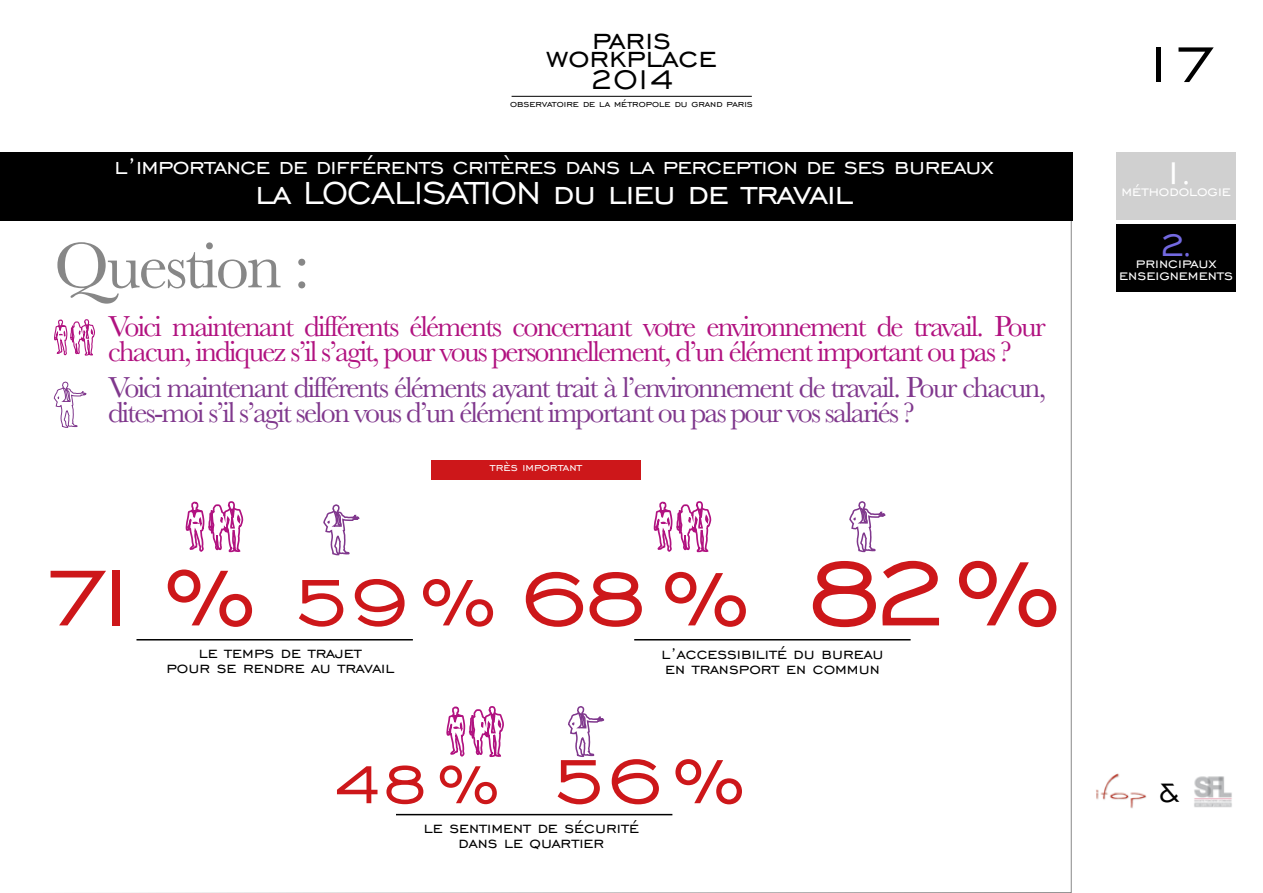
<style>
.page{position:relative;width:1263px;height:893px;background:#fff}
.page>*{position:absolute;margin:0;border:0;box-sizing:border-box;transform-origin:0 0}
.t1{font:123px "Engravers Gothic BT";color:#cd171a}
.t2{font:106.5px "Engravers Gothic BT";color:#cd171a}
.t3{font:102px "Engravers Gothic BT";color:#cd171a}
.t4{font:88.5px "Engravers Gothic BT";color:#cd171a}
.t5{font:84px "Engravers Gothic BT";color:#cd171a}
.t6{font:72px "Engravers Gothic BT";color:#cd171a}
.t7{font:67.5px "Engravers Gothic BT";color:#000}
.t8{font:66.9px "Baskerville";letter-spacing:-.04em;color:#878787}
.t9{font:42.15px "Engravers Gothic BT";color:#fff}
.t10{font:42.15px "Engravers Gothic BT";color:#7369e0}
.t11{font:40.8px "Engravers Gothic BT";letter-spacing:-.02em;color:#fff}
.t12{font:36.3px "Engravers Gothic BT";color:#000}
.t13{font:34.05px "Engravers Gothic BT";color:#000}
.t14{font:30px/24.6px "Baskerville";letter-spacing:-.06em;color:#b11280}
.t15{font:30px/24.6px "Baskerville";letter-spacing:-.06em;color:#80388d}
.t16{font:28.8px "Engravers Gothic BT";letter-spacing:-.02em;color:#fff}
.t17{font:19.8px/15.5px "Engravers Gothic BT";color:#000;text-align:center}
.t18{font:18.15px "Engravers Gothic BT";color:#fff}
.t19{font:14.25px "Engravers Gothic BT";color:#fff}
.t20{font:12px "Engravers Gothic BT";color:#000}
</style>
<div class="page">
<div style="left:0;top:152px;width:1072px;height:68px;background:#000"></div>
<div style="left:1117px;top:152px;width:119px;height:68px;background:#d0d0d0"></div>
<img style="left:1096px;top:773px;width:51px;height:36px">
<img style="left:1194px;top:776px;width:38px;height:32px">
<div style="left:1117px;top:224px;width:119px;height:67px;background:#000"></div>
<hr style="left:634px;top:639px;width:277px;height:1px;background:#000">
<hr style="left:136px;top:639px;width:277px;height:1px;background:#000">
<hr style="left:396px;top:814px;width:276px;height:1px;background:#000">
<svg style="left:53px;top:382px;width:34px;height:46px"></svg>
<svg style="left:54px;top:319px;width:41px;height:37px"></svg>
<svg style="left:323px;top:505px;width:37px;height:51px"></svg>
<svg style="left:849px;top:502px;width:37px;height:51px"></svg>
<svg style="left:568px;top:707px;width:36px;height:50px"></svg>
<svg style="left:185px;top:501px;width:59px;height:52px"></svg>
<svg style="left:653px;top:501px;width:59px;height:52px"></svg>
<svg style="left:446px;top:706px;width:58px;height:51px"></svg>
<div style="left:432px;top:460px;width:209px;height:20px;background:#cd171a"></div>
<hr style="left:512px;top:96px;width:240px;height:1px;background:#000">
<p class="t12" style="left:592px;top:19px;width:80px">paris</p>
<p class="t12" style="left:546px;top:37px;width:172px">workplace</p>
<p class="t12" style="left:589px;top:59px;width:86px">2014</p>
<p class="t20" style="left:510px;top:97px;width:244px">observatoire de la métropole du grand paris</p>
<p class="t16" style="left:115px;top:150px;width:881px">l’importance de différents critères dans la perception de ses bureaux</p>
<h3 class="t11" style="left:255px;top:170px;width:599px">la LOCALISATION du lieu de travail</h3>
<h3 class="t8" style="left:54px;top:223px;width:258px">Question :</h3>
<p class="t14" style="left:108px;top:314px;width:939px">Voici maintenant différents éléments concernant votre environnement de travail. Pour chacun, indiquez s’il s’agit, pour vous personnellement, d’un élément important ou pas ?</p>
<p class="t15" style="left:108px;top:376px;width:940px">Voici maintenant différents éléments ayant trait à l’environnement de travail. Pour chacun, dites-moi s’il s’agit selon vous d’un élément important ou pas pour vos salariés ?</p>
<p class="t19" style="left:490px;top:460px;width:94px">très important</p>
<h2 class="t2" style="left:39px;top:537px;width:217px">71 %</h2>
<h3 class="t3" style="left:520px;top:541px;width:230px">68%</h3>
<h3 class="t4" style="left:292px;top:552px;width:205px">59%</h3>
<h1 class="t1" style="left:803px;top:524px;width:258px">82%</h1>
<p class="t17" style="left:166px;top:644px;width:229px">le temps de trajet<br>pour se rendre au travail</p>
<p class="t17" style="left:661px;top:645px;width:223px;text-align:left">l’accessibilité du bureau en transport en commun</p>
<h3 class="t6" style="left:333px;top:744px;width:167px">48%</h3>
<h3 class="t5" style="left:551px;top:734px;width:195px">56%</h3>
<p class="t17" style="left:424px;top:819px;width:217px">le sentiment de sécurité dans le quartier</p>
<h3 class="t7" style="left:1136px;top:26px;width:82px">17</h3>
<h3 class="t9" style="left:1159px;top:149px;width:35px">1.</h3>
<p class="t18" style="left:1121px;top:181px;width:111px">méthodologie</p>
<h3 class="t10" style="left:1158px;top:221px;width:38px">2.</h3>
<p class="t18" style="left:1136px;top:253px;width:82px">principaux</p>
<p class="t18" style="left:1119px;top:265px;width:116px">enseignements</p>
<p class="t13" style="left:1158px;top:774px;width:23px">&amp;</p>
</div>
